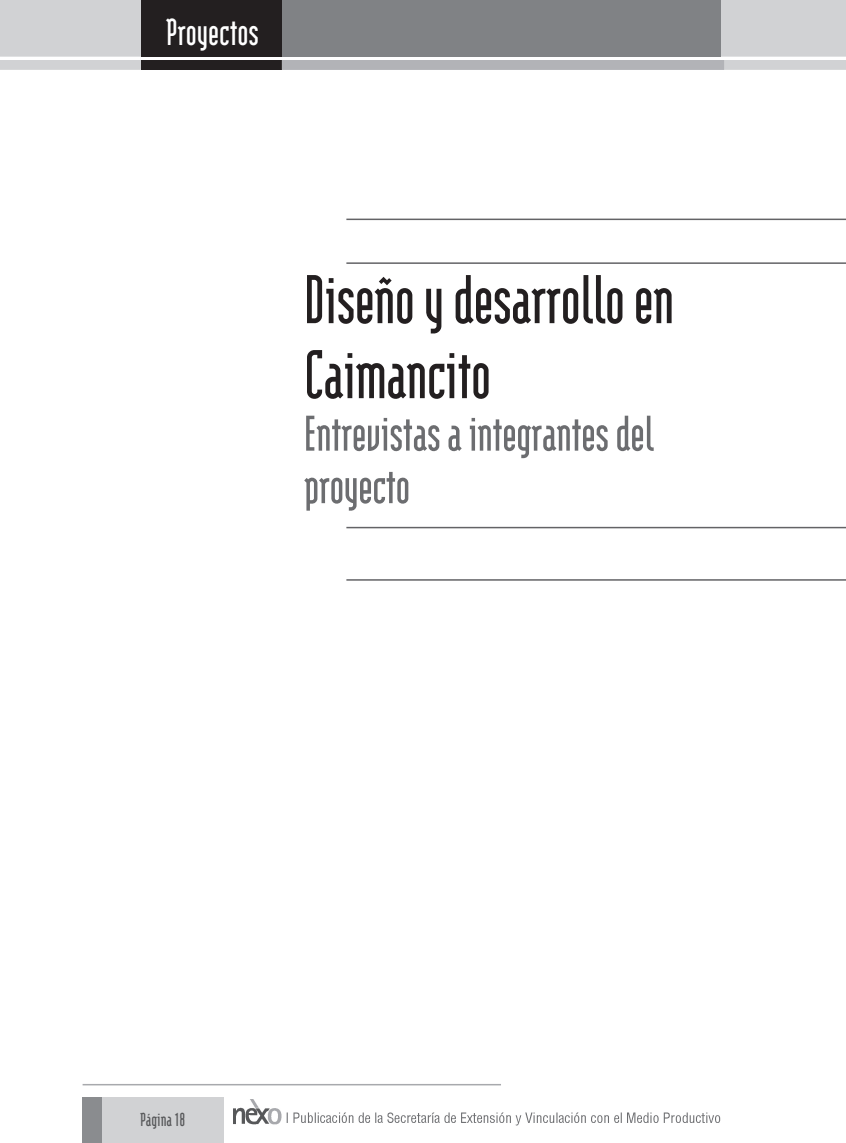
<style>
.page{position:relative;width:846px;height:1143px;background:#fff}
.page>*{position:absolute;margin:0;border:0;box-sizing:border-box;transform-origin:0 0}
.t1{font:700 82.5px/75px "Modula";letter-spacing:-.01em;color:#231f20}
.t2{font:700 60px/52.5px "Modula";letter-spacing:-.01em;color:#6c6d70}
.t3{font:700 45px "Modula";color:#fff}
.t4{font:700 22.5px "Modula";color:#57585a}
</style>
<div class="page">
<img style="left:233px;top:1099px;width:487px;height:27px">
<hr style="left:83px;top:1084px;width:418px;height:1px;background:#a8a9ad">
<div style="left:83px;top:1097px;width:141px;height:46px;background:#d1d2d4"></div>
<div style="left:83px;top:1097px;width:19px;height:46px;background:#8a8c8f"></div>
<div style="left:0;top:0;width:845px;height:57px;background:#d1d2d4"></div>
<div style="left:0;top:60px;width:845px;height:10px;background:#d1d2d4"></div>
<div style="left:141px;top:60px;width:141px;height:10px;background:#231f20"></div>
<div style="left:282px;top:60px;width:442px;height:10px;background:#b2b3b7"></div>
<div style="left:272px;top:0;width:448px;height:57px;background:#808285"></div>
<div style="left:141px;top:0;width:140px;height:57px;background:#231f20"></div>
<hr style="left:346px;top:527px;width:499px;height:1px;background:#636366">
<hr style="left:346px;top:579px;width:499px;height:2px;background:#636366">
<hr style="left:346px;top:219px;width:499px;height:1px;background:#636366">
<hr style="left:346px;top:262px;width:499px;height:2px;background:#636366">
<p class="t3" style="left:166px;top:12px;width:95px">Proyectos</p>
<h1 class="t1" style="left:304px;top:260px;width:372px">Diseño y desarrollo en<br>Caimancito</h1>
<p class="t2" style="left:304px;top:406px;width:351px">Entrevistas a integrantes del proyecto</p>
<p class="t4" style="left:140px;top:1109px;width:46px">Página 18</p>
</div>
